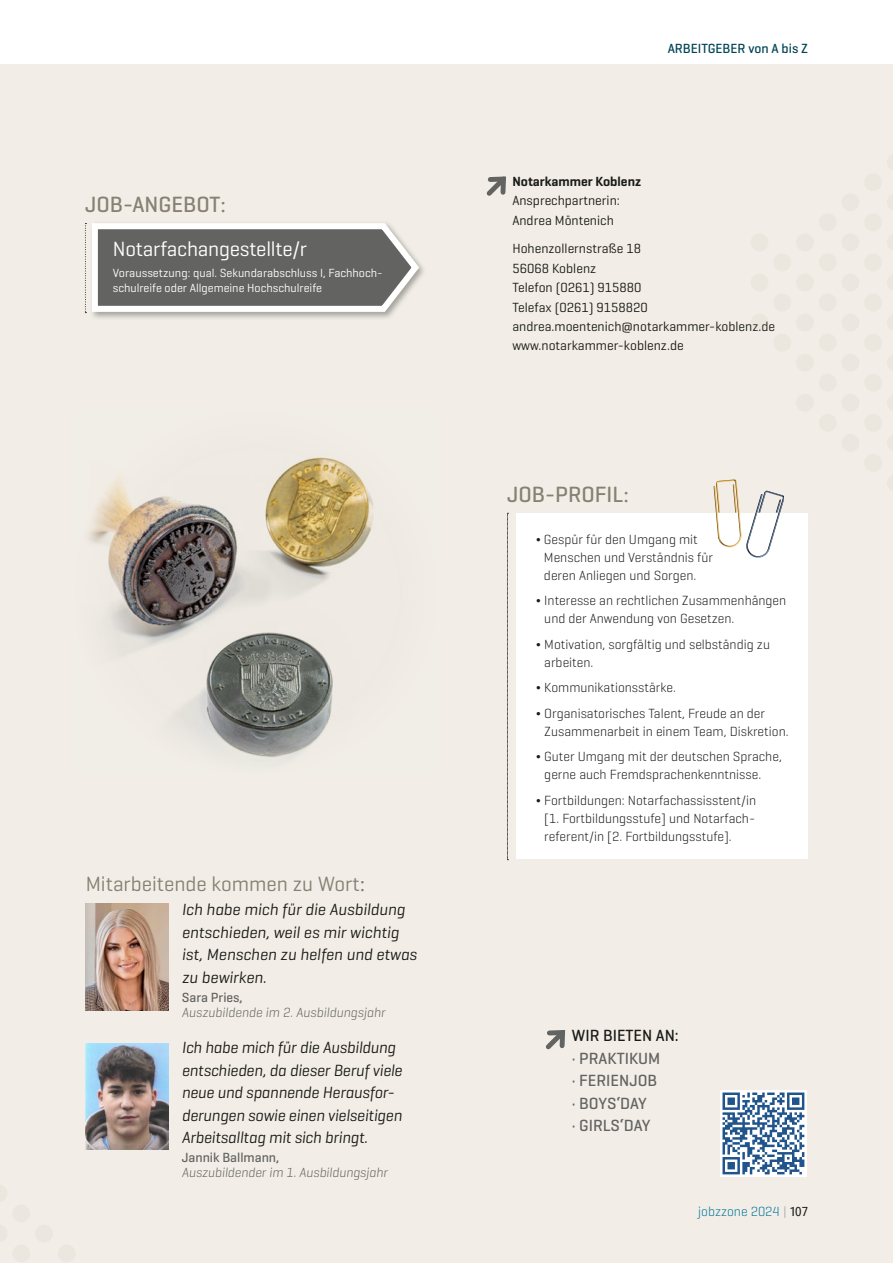
<style>
.page{position:relative;width:893px;height:1263px;background:#fff}
.page>*{position:absolute;margin:0;border:0;box-sizing:border-box;transform-origin:0 0}
.t1{font:500 22.5px "Geogrotesque";color:#868172}
.t2{font:21px "Geogrotesque";color:#868172}
.t3{font:21px "Geogrotesque";letter-spacing:-.01em;color:#fff}
.t4{font:italic 16.5px/22.5px "Geogrotesque";letter-spacing:-.01em;color:#1a1a18}
.t5{font:500 16.5px/22.5px "Geogrotesque";color:#636362}
.t6{font:500 16.5px "Geogrotesque";color:#1a1a18}
.t7{font:300 13.5px/18px "Geogrotesque";color:#1a1a18}
.t8{font:13.5px/19.5px "Geogrotesque";color:#1a1a18}
.t9{font:italic 300 13.5px "Geogrotesque";letter-spacing:-.005em;color:#636362}
.t10{font:500 13.5px "Geogrotesque";color:#636362}
.t11{font:500 13.5px "Geogrotesque";color:#045}
.t12{font:600 13.5px "Geogrotesque";color:#1a1a18}
.t13{font:300 13.5px "Geogrotesque";color:#00759c}
.t14{font:12px/15px "Geogrotesque";color:#fff}
.s1{font-family:"Phoenica UNI";font-weight:400;font-size:21px}
.s2{font-family:"Phoenica UNI";color:#fff}
.s3{font-weight:600}
.s4{font-family:"Phoenica UNI";font-weight:400;color:#b1b2b3}
.s5{font-family:"Phoenica UNI";font-weight:400;color:#1a1a18}
</style>
<div class="page">
<div style="left:0;top:64px;width:893px;height:1199px;background:#f2eee7"></div>
<svg style="left:507px;top:513px;width:1px;height:347px"></svg>
<div style="left:517px;top:513px;width:291px;height:346px;background:#fff"></div>
<div style="left:12px;top:1244px;width:18px;height:18px;background:#ece7de;border-radius:50%"></div>
<div style="left:35px;top:1224px;width:18px;height:18px;background:#ece7de;border-radius:50%"></div>
<div style="left:58px;top:1244px;width:18px;height:18px;background:#ece7de;border-radius:50%"></div>
<div style="left:12px;top:1204px;width:18px;height:18px;background:#ece7de;border-radius:50%"></div>
<div style="left:864px;top:213px;width:18px;height:18px;background:#ece7de;border-radius:50%"></div>
<div style="left:819px;top:213px;width:18px;height:18px;background:#ece7de;border-radius:50%"></div>
<div style="left:841px;top:193px;width:18px;height:18px;background:#ece7de;border-radius:50%"></div>
<div style="left:864px;top:173px;width:18px;height:18px;background:#ece7de;border-radius:50%"></div>
<div style="left:796px;top:354px;width:18px;height:18px;background:#ece7de;border-radius:50%"></div>
<div style="left:841px;top:354px;width:18px;height:18px;background:#ece7de;border-radius:50%"></div>
<div style="left:819px;top:374px;width:18px;height:18px;background:#ece7de;border-radius:50%"></div>
<div style="left:864px;top:374px;width:18px;height:18px;background:#ece7de;border-radius:50%"></div>
<div style="left:819px;top:334px;width:18px;height:18px;background:#ece7de;border-radius:50%"></div>
<div style="left:864px;top:334px;width:18px;height:18px;background:#ece7de;border-radius:50%"></div>
<div style="left:796px;top:273px;width:18px;height:18px;background:#ece7de;border-radius:50%"></div>
<div style="left:841px;top:273px;width:18px;height:18px;background:#ece7de;border-radius:50%"></div>
<div style="left:819px;top:293px;width:18px;height:18px;background:#ece7de;border-radius:50%"></div>
<div style="left:864px;top:293px;width:18px;height:18px;background:#ece7de;border-radius:50%"></div>
<div style="left:841px;top:233px;width:18px;height:18px;background:#ece7de;border-radius:50%"></div>
<div style="left:819px;top:253px;width:18px;height:18px;background:#ece7de;border-radius:50%"></div>
<div style="left:864px;top:253px;width:18px;height:18px;background:#ece7de;border-radius:50%"></div>
<div style="left:750px;top:314px;width:18px;height:18px;background:#ece7de;border-radius:50%"></div>
<div style="left:796px;top:314px;width:18px;height:18px;background:#ece7de;border-radius:50%"></div>
<div style="left:841px;top:314px;width:18px;height:18px;background:#ece7de;border-radius:50%"></div>
<div style="left:773px;top:334px;width:18px;height:18px;background:#ece7de;border-radius:50%"></div>
<div style="left:750px;top:273px;width:18px;height:18px;background:#ece7de;border-radius:50%"></div>
<div style="left:773px;top:293px;width:18px;height:18px;background:#ece7de;border-radius:50%"></div>
<div style="left:750px;top:233px;width:18px;height:18px;background:#ece7de;border-radius:50%"></div>
<div style="left:796px;top:233px;width:18px;height:18px;background:#ece7de;border-radius:50%"></div>
<div style="left:773px;top:253px;width:18px;height:18px;background:#ece7de;border-radius:50%"></div>
<div style="left:841px;top:434px;width:18px;height:18px;background:#ece7de;border-radius:50%"></div>
<div style="left:864px;top:454px;width:18px;height:18px;background:#ece7de;border-radius:50%"></div>
<div style="left:796px;top:394px;width:18px;height:18px;background:#ece7de;border-radius:50%"></div>
<div style="left:841px;top:394px;width:18px;height:18px;background:#ece7de;border-radius:50%"></div>
<div style="left:819px;top:414px;width:18px;height:18px;background:#ece7de;border-radius:50%"></div>
<div style="left:864px;top:414px;width:18px;height:18px;background:#ece7de;border-radius:50%"></div>
<svg style="left:486px;top:176px;width:20px;height:20px"></svg>
<img style="left:86px;top:904px;width:82px;height:106px">
<svg style="left:720px;top:1090px;width:87px;height:87px"></svg>
<svg style="left:722px;top:1092px;width:82px;height:82px"></svg>
<svg style="left:713px;top:479px;width:71px;height:78px"></svg>
<svg style="left:545px;top:1030px;width:21px;height:20px"></svg>
<img style="left:85px;top:1043px;width:83px;height:106px">
<div style="left:89px;top:220px;width:338px;height:100px;background:#e6e3dc"></div>
<svg style="left:85px;top:220px;width:339px;height:97px"></svg>
<img style="left:89px;top:457px;width:285px;height:304px">
<h1 class="t1" style="left:85px;top:191px;width:143px">JOB-ANGEBOT<span class="s1">:</span></h1>
<h2 class="t3" style="left:113px;top:235px;width:196px">Notarfachangestellte/r</h2>
<p class="t14" style="left:113px;top:265px;width:271px">Voraussetzung: qual. Sekundarabschluss I, Fachhoch&shy;schulreife oder Allgemeine Hochschulreife</p>
<h2 class="t2" style="left:86px;top:870px;width:281px">Mitarbeitende kommen zu Wort<span class="s2">:</span></h2>
<p class="t4" style="left:182px;top:898px;width:237px">Ich habe mich für die Ausbildung entschieden, weil es mir wichtig ist, Menschen zu helfen und etwas zu bewirken.</p>
<p class="t10" style="left:182px;top:989px;width:62px">Sara Pries,</p>
<p class="t9" style="left:182px;top:1004px;width:205px">Auszubildende im 2. Ausbildungsjahr</p>
<p class="t4" style="left:182px;top:1036px;width:222px">Ich habe mich für die Ausbildung entschieden, da dieser Beruf viele neue und spannende Herausfor&shy;derungen sowie einen vielseitigen Arbeitsalltag mit sich bringt.</p>
<p class="t10" style="left:182px;top:1149px;width:99px">Jannik Ballmann,</p>
<p class="t9" style="left:182px;top:1164px;width:207px">Auszubildender im 1. Ausbildungsjahr</p>
<p class="t11" style="left:668px;top:40px;width:142px">ARBEITGEBER von A bis Z</p>
<p class="t12" style="left:512px;top:172px;width:130px">Notarkammer Koblenz</p>
<p class="t8" style="left:512px;top:190px;width:109px">Ansprechpartnerin:<br>Andrea Möntenich</p>
<p class="t8" style="left:512px;top:238px;width:264px">Hohenzollernstraße 18<br>56068 Koblenz<br>Telefon (0261) 915880<br>Telefax (0261) 9158820 andrea.moentenich@notarkammer-koblenz.de www.notarkammer-koblenz.de</p>
<h1 class="t1" style="left:507px;top:480px;width:123px">JOB-PROFIL<span class="s1">:</span></h1>
<p class="t7" style="left:544px;top:530px;width:171px;text-indent:-8px"><span class="s3">¬</span> Gespür für den Umgang mit<br>Menschen und Verständnis für deren Anliegen und Sorgen.</p>
<p class="t7" style="left:544px;top:591px;width:244px;text-indent:-9px"><span class="s3">¬</span> Interesse an rechtlichen Zusammenhängen und der Anwendung von Gesetzen.</p>
<p class="t7" style="left:544px;top:635px;width:227px;text-indent:-9px"><span class="s3">¬</span> Motivation, sorgfältig und selbständig zu arbeiten.</p>
<p class="t7" style="left:536px;top:674px;width:231px;line-height:25.5px"><span class="s3">¬</span> Kommunikationsstärke.<br><span class="s3">¬</span> Organisatorisches Talent, Freude an der</p>
<p class="t7" style="left:536px;top:718px;width:254px;line-height:25.5px;text-indent:9px">Zusammenarbeit in einem Team, Diskretion. <span class="s3">¬</span> Guter Umgang mit der deutschen Sprache,</p>
<p class="t7" style="left:536px;top:761px;width:227px;line-height:25.5px;text-indent:9px">gerne auch Fremdsprachenkenntnisse. <span class="s3">¬</span> Fortbildungen: Notarfachassisstent/in</p>
<p class="t7" style="left:544px;top:809px;width:212px">[1. Fortbildungsstufe] und Notarfach&shy;referent/in [2. Fortbildungsstufe].</p>
<p class="t6" style="left:572px;top:1025px;width:108px">WIR BIETEN AN:</p>
<p class="t5" style="left:572px;top:1046px;width:90px">· PRAKTIKUM · FERIENJOB · BOYS‘DAY<br>· GIRLS‘DAY</p>
<p class="t13" style="left:698px;top:1203px;width:111px">jobzzone 2024 <span class="s4">|</span> <span class="s5">107</span></p>
</div>
